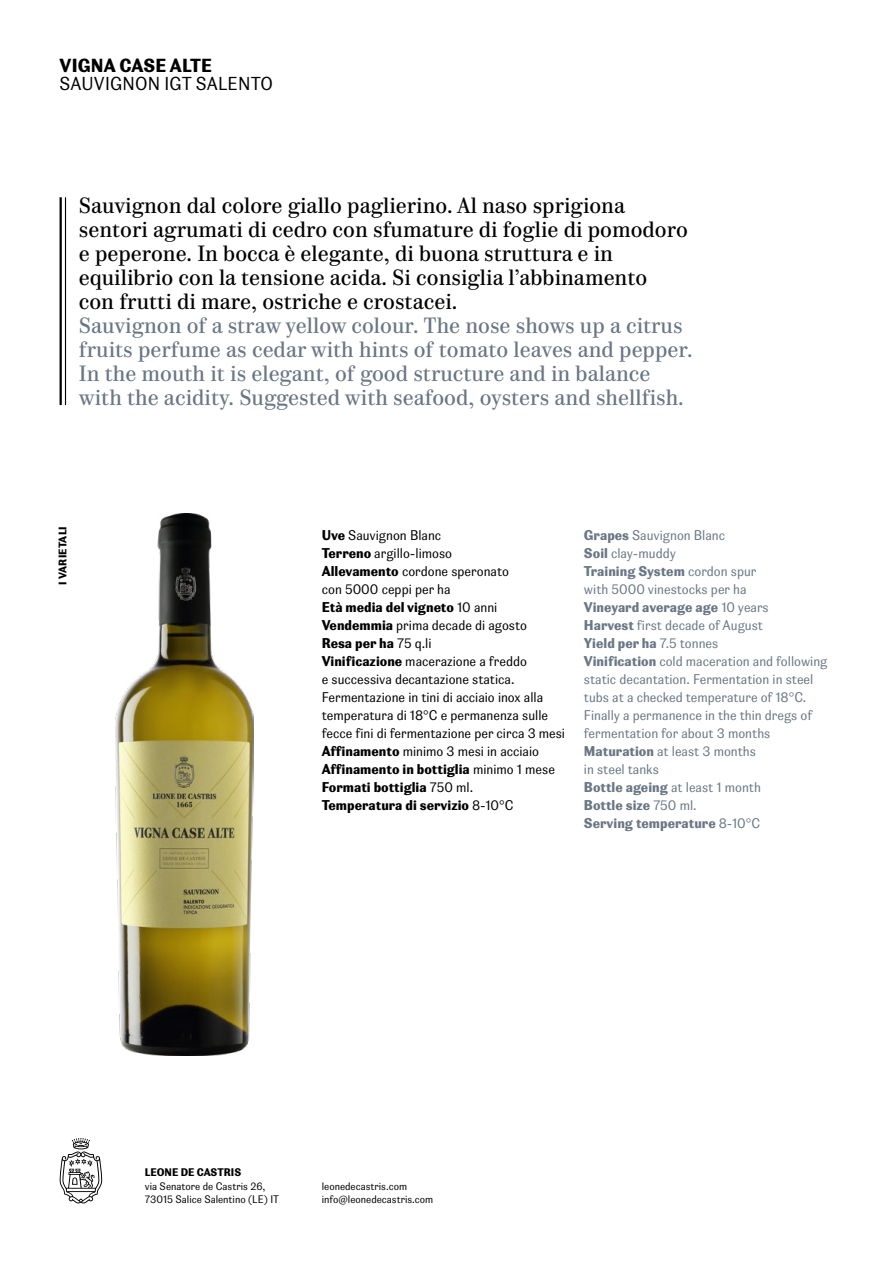
<style>
.page{position:relative;width:893px;height:1263px;background:#fff}
.page>*{position:absolute;margin:0;border:0;box-sizing:border-box;transform-origin:0 0}
.t1{font:21px/24px "Parmigiano Caption Std Reg";color:#000}
.t2{font:21px/24px "Parmigiano Caption Std Reg";color:#697684}
.t3{font:18px "Parmigiano Sans Std";letter-spacing:.01em;color:#000}
.t4{font:18px "Parmigiano Sans Std Bld";letter-spacing:.01em;color:#000}
.t5{font:13.5px/18px "Parmigiano Sans Std";color:#697684}
.t6{font:13.5px/18px "Parmigiano Sans Std";color:#000}
.t7{font:13.5px/18px "Parmigiano Sans Std Bld";color:#000}
.t8{font:13.5px/18px "Parmigiano Sans Std Bld";color:#697684}
.t9{font:10.5px/13.5px "Parmigiano Sans Std";color:#000}
.t10{font:10.5px "Parmigiano Sans Std Bld";color:#000}
.s1{font-family:"Parmigiano Sans Std Bld"}
.s2{font-family:"Parmigiano Sans Std"}
</style>
<div class="page">
<svg style="left:59px;top:1138px;width:44px;height:65px"></svg>
<img style="left:115px;top:513px;width:138px;height:542px">
<hr style="left:65px;top:197px;width:1px;height:208px;background:#000">
<hr style="left:60px;top:197px;width:2px;height:208px;background:#000">
<h2 class="t4" style="left:60px;top:54px;width:154px">VIGNA CASE ALTE</h2>
<h2 class="t3" style="left:60px;top:73px;width:215px">SAUVIGNON IGT SALENTO</h2>
<p class="t1" style="left:79px;top:194px;width:610px">Sauvignon dal colore giallo paglierino. Al naso sprigiona sentori agrumati di cedro con sfumature di foglie di pomodoro e peperone. In bocca è elegante, di buona struttura e in equilibrio con la tensione acida. Si consiglia l’abbinamento<br>con frutti di mare, ostriche e crostacei.</p>
<p class="t2" style="left:79px;top:314px;width:615px">Sauvignon of a straw yellow colour. The nose shows up a citrus fruits perfume as cedar with hints of tomato leaves and pepper.<br>In the mouth it is elegant, of good structure and in balance with the acidity. Suggested with seafood, oysters and shellfish.</p>
<p class="t10" style="left:56px;top:585px;width:60px;rotate:-90deg">I VARIETALI</p>
<p class="t5" style="left:584px;top:526px;width:143px"><span class="s1">Grapes</span> Sauvignon Blanc<br><span class="s1">Soil</span> clay-muddy</p>
<p class="t6" style="left:322px;top:526px;width:189px"><span class="s1">Uve</span> Sauvignon Blanc<br><span class="s1">Terreno</span> argillo-limoso<br><span class="s1">Allevamento</span> cordone speronato con 5000 ceppi per ha</p>
<p class="t7" style="left:322px;top:598px;width:177px">Età media del vigneto <span class="s2">10 anni</span></p>
<p class="t6" style="left:322px;top:616px;width:207px"><span class="s1">Vendemmia</span> prima decade di agosto</p>
<p class="t7" style="left:322px;top:634px;width:111px">Resa per ha <span class="s2">75 q.li</span></p>
<p class="t6" style="left:322px;top:652px;width:245px"><span class="s1">Vinificazione</span> macerazione a freddo<br>e successiva decantazione statica.<br>Fermentazione in tini di acciaio inox alla temperatura di 18°C e permanenza sulle fecce fini di fermentazione per circa 3 mesi <span class="s1">Affinamento</span> minimo 3 mesi in acciaio</p>
<p class="t7" style="left:322px;top:760px;width:235px">Affinamento in bottiglia <span class="s2">minimo 1 mese<br></span>Formati bottiglia <span class="s2">750 ml.<br></span>Temperatura di servizio <span class="s2">8-10°C</span></p>
<p class="t8" style="left:584px;top:562px;width:174px">Training System <span class="s2">cordon spur</span></p>
<p class="t5" style="left:584px;top:580px;width:164px">with 5000 vinestocks per ha</p>
<p class="t8" style="left:584px;top:598px;width:186px">Vineyard average age <span class="s2">10 years</span></p>
<p class="t5" style="left:584px;top:616px;width:181px"><span class="s1">Harvest</span> first decade of August</p>
<p class="t8" style="left:584px;top:634px;width:136px">Yield per ha <span class="s2">7.5 tonnes</span></p>
<p class="t5" style="left:584px;top:652px;width:245px"><span class="s1">Vinification</span> cold maceration and following static decantation. Fermentation in steel tubs at a checked temperature of 18°C.<br>Finally a permanence in the thin dregs of fermentation for about 3 months <span class="s1">Maturation</span> at least 3 months<br>in steel tanks<br><span class="s1">Bottle ageing</span> at least 1 month</p>
<p class="t8" style="left:584px;top:796px;width:178px">Bottle size <span class="s2">750 ml.<br></span>Serving temperature <span class="s2">8-10°C</span></p>
<p class="t10" style="left:145px;top:1166px;width:98px">LEONE DE CASTRIS</p>
<p class="t9" style="left:145px;top:1179px;width:136px">via Senatore de Castris 26,<br>73015 Salice Salentino (LE) IT</p>
<p class="t9" style="left:322px;top:1179px;width:113px">leonedecastris.com info@leonedecastris.com</p>
</div>
